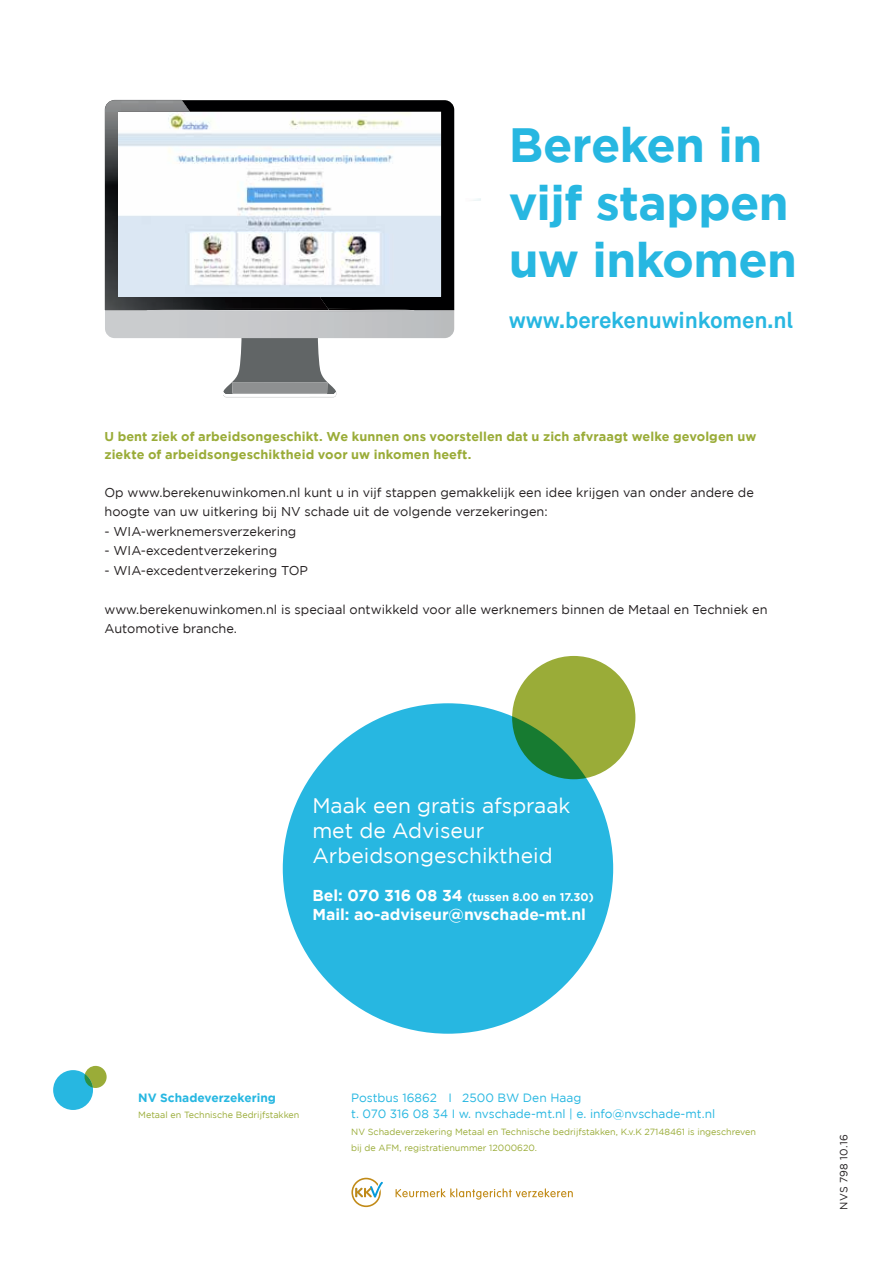
<style>
.page{position:relative;width:893px;height:1263px;background:#fff}
.page>*{position:absolute;margin:0;border:0;box-sizing:border-box;transform-origin:0 0}
.t1{font:700 48px/57.6px "Gotham";letter-spacing:-.015em;color:#27b7e1}
.t2{font:700 22.5px "Akkurat";letter-spacing:-.01em;color:#27b7e1}
.t3{font:21px/25.2px "Gotham";color:#fff}
.t4{font:700 15.75px "Gotham";color:#fff}
.t5{font:12.75px/19.5px "Gotham";color:#231f20}
.t6{font:700 12.75px/18px "Gotham";letter-spacing:.005em;color:#9aac38}
.t7{font:12px "Gotham";color:#27b7e1}
.t8{font:700 12px "Gotham";color:#27b7e1}
.t9{font:700 11.25px "Gotham";color:#fff}
.t10{font:10.5px "Gotham";letter-spacing:.03em;color:#231f20}
.t11{font:9px/16.5px "Gotham";color:#9aac38}
.s1{font-size:15.75px}
</style>
<div class="page">
<div style="left:53px;top:1070px;width:40px;height:40px;background:#27b7e1;border-radius:50%"></div>
<svg style="left:85px;top:1066px;width:22px;height:22px"></svg>
<div style="left:283px;top:703px;width:330px;height:331px;background:#27b7e1;border-radius:50%"></div>
<svg style="left:512px;top:656px;width:123px;height:123px;background:#83a337"></svg>
<svg style="left:396px;top:1188px;width:177px;height:12px"></svg>
<svg style="left:351px;top:1177px;width:32px;height:30px"></svg>
<img style="left:473px;top:198px;width:8px;height:3px">
<img style="left:223px;top:338px;width:113px;height:53px">
<img style="left:223px;top:391px;width:114px;height:6px">
<img style="left:105px;top:100px;width:349px;height:238px">
<img style="left:105px;top:100px;width:223px;height:210px">
<img style="left:232px;top:382px;width:95px;height:12px">
<img style="left:146px;top:310px;width:269px;height:1px">
<img style="left:151px;top:311px;width:259px;height:1px">
<img style="left:148px;top:309px;width:265px;height:1px">
<img style="left:149px;top:309px;width:180px;height:1px">
<img style="left:118px;top:113px;width:323px;height:183px">
<h1 class="t1" style="left:509px;top:115px;width:290px">Bereken in vijf stappen uw inkomen</h1>
<h2 class="t2" style="left:509px;top:306px;width:286px">www.berekenuwinkomen.nl</h2>
<p class="t6" style="left:104px;top:427px;width:653px">U bent ziek of arbeidsongeschikt. We kunnen ons voorstellen dat u zich afvraagt welke gevolgen uw ziekte of arbeidsongeschiktheid voor uw inkomen heeft.</p>
<p class="t5" style="left:104px;top:482px;width:651px">Op www.berekenuwinkomen.nl kunt u in vijf stappen gemakkelijk een idee krijgen van onder andere de hoogte van uw uitkering bij NV schade uit de volgende verzekeringen:</p>
<p class="t5" style="left:104px;top:521px;width:193px">- WIA-werknemersverzekering</p>
<p class="t5" style="left:104px;top:541px;width:174px">- WIA-excedentverzekering</p>
<p class="t5" style="left:104px;top:560px;width:205px">- WIA-excedentverzekering TOP</p>
<p class="t5" style="left:104px;top:599px;width:665px">www.berekenuwinkomen.nl is speciaal ontwikkeld voor alle werknemers binnen de Metaal en Techniek en<br>Automotive branche.</p>
<h3 class="t3" style="left:312px;top:792px;width:260px">Maak een gratis afspraak met de Adviseur<br>Arbeidsongeschiktheid</h3>
<p class="t9" style="left:312px;top:890px;width:283px"><span class="s1">Bel: 070 316 08 34</span> (tussen 8.00 en 17.30)</p>
<p class="t4" style="left:312px;top:905px;width:275px">Mail: ao-adviseur@nvschade-mt.nl</p>
<p class="t8" style="left:138px;top:1091px;width:139px">NV Schadeverzekering</p>
<p class="t7" style="left:351px;top:1091px;width:232px">Postbus 16862 I 2500 BW Den Haag</p>
<p class="t11" style="left:138px;top:1107px;width:163px">Metaal en Technische Bedrijfstakken</p>
<p class="t7" style="left:351px;top:1107px;width:365px">t. 070 316 08 34 I w. nvschade-mt.nl | e. info@nvschade-mt.nl</p>
<p class="t11" style="left:351px;top:1123px;width:406px">NV Schadeverzekering Metaal en Technische bedrijfstakken, K.v.K 27148461 is ingeschreven bij de AFM, registratienummer 12000620.</p>
<p class="t10" style="left:838px;top:1210px;width:77px;rotate:-90deg">NVS 798 10.16</p>
</div>
